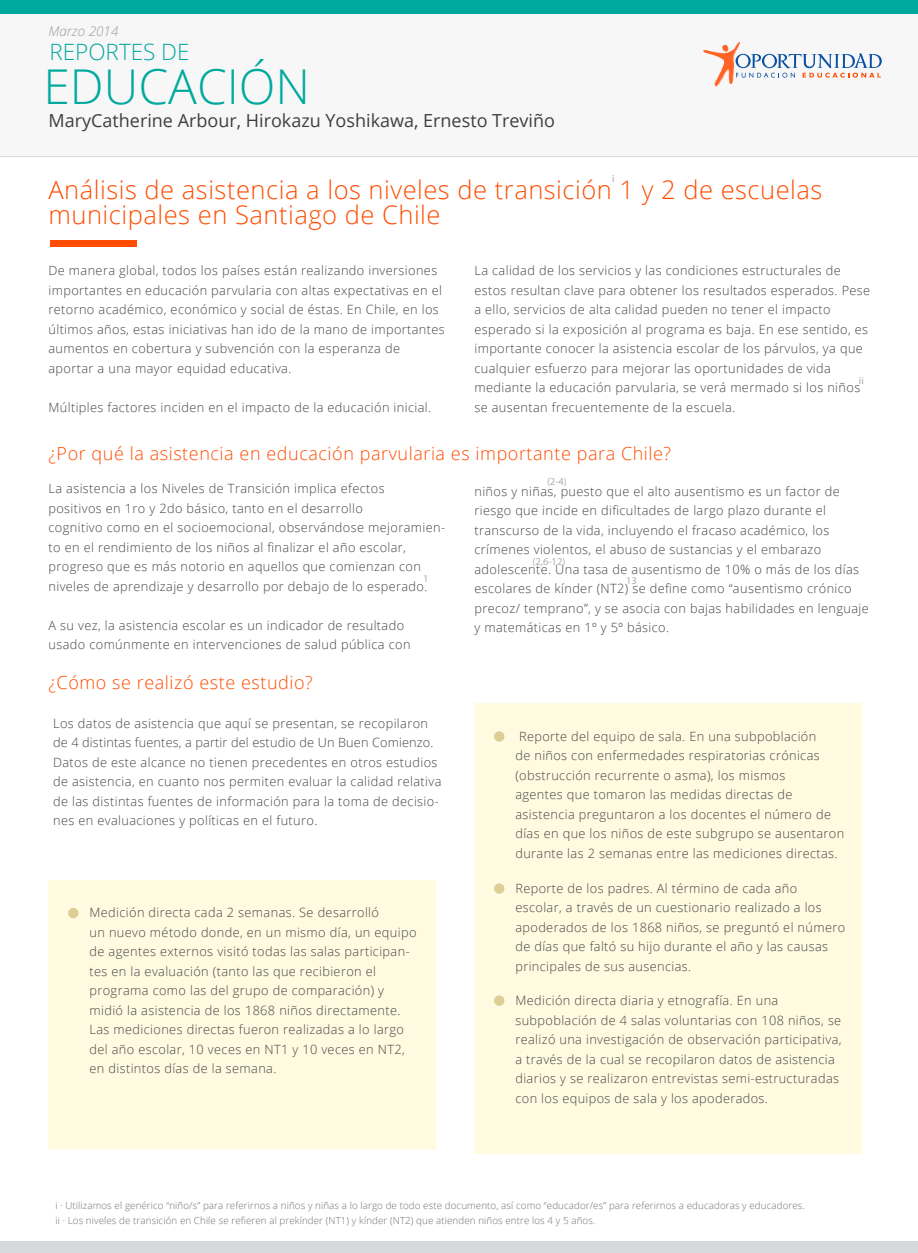
<style>
.page{position:relative;width:918px;height:1253px;background:#fff}
.page>*{position:absolute;margin:0;border:0;box-sizing:border-box;transform-origin:0 0}
.t1{font:300 48px "Open Sans";color:#00a99e}
.t2{font:300 25.5px/25.5px "Open Sans";letter-spacing:.02em;color:#ff4c00}
.t3{font:300 22.5px "Open Sans";color:#00a99e}
.t4{font:300 18px "Open Sans";letter-spacing:.03em;color:#ff4c00}
.t5{font:18px "Open Sans";color:#3f3f3f}
.t6{font:italic 300 13.5px "Open Sans";color:#9b9b9b}
.t7{font:300 12.75px/19.5px "Open Sans";letter-spacing:.03em;color:#444}
.t8{font:10.5px "Myriad Pro";color:#aeadb3}
.t9{font:300 9.75px/15px "Open Sans";letter-spacing:.01em;color:#727176}
</style>
<div class="page">
<div style="left:49px;top:880px;width:387px;height:269px;background:#fffae0"></div>
<div style="left:0;top:14px;width:918px;height:142px;background:#f7f7f8"></div>
<svg style="left:703px;top:42px;width:179px;height:45px"></svg>
<div style="left:0;top:0;width:918px;height:14px;background:#00a99e"></div>
<div style="left:50px;top:240px;width:87px;height:6px;background:#ff4c00"></div>
<hr style="left:0;top:156px;width:918px;height:1px;background:#d8d9dd">
<div style="left:0;top:1242px;width:918px;height:10px;background:#d8d9dd"></div>
<div style="left:68px;top:908px;width:10px;height:10px;background:#ddcf94;border-radius:50%"></div>
<div style="left:474px;top:703px;width:388px;height:451px;background:#fffae0"></div>
<div style="left:494px;top:731px;width:10px;height:10px;background:#ddcf94;border-radius:50%"></div>
<div style="left:494px;top:883px;width:10px;height:10px;background:#ddcf94;border-radius:50%"></div>
<div style="left:494px;top:995px;width:10px;height:10px;background:#ddcf94;border-radius:50%"></div>
<p class="t6" style="left:49px;top:22px;width:71px">Marzo 2014</p>
<h1 class="t1" style="left:44px;top:54px;width:268px">EDUCACIÓN</h1>
<h3 class="t3" style="left:50px;top:37px;width:142px">REPORTES DE</h3>
<h3 class="t5" style="left:49px;top:108px;width:508px">MaryCatherine Arbour, Hirokazu Yoshikawa, Ernesto Treviño</h3>
<p class="t8" style="left:612px;top:172px;width:4px">i</p>
<h2 class="t2" style="left:49px;top:176px;width:776px">Análisis de asistencia a los niveles de transición 1 y 2 de escuelas municipales en Santiago de Chile</h2>
<p class="t7" style="left:49px;top:260px;width:398px">De manera global, todos los países están realizando inversiones importantes en educación parvularia con altas expectativas en el retorno académico, económico y social de éstas. En Chile, en los últimos años, estas iniciativas han ido de la mano de importantes aumentos en cobertura y subvención con la esperanza de aportar a una mayor equidad educativa.</p>
<p class="t7" style="left:49px;top:397px;width:384px">Múltiples factores inciden en el impacto de la educación inicial.</p>
<p class="t7" style="left:474px;top:260px;width:397px">La calidad de los servicios y las condiciones estructurales de estos resultan clave para obtener los resultados esperados. Pese a ello, servicios de alta calidad pueden no tener el impacto esperado si la exposición al programa es baja. En ese sentido, es importante conocer la asistencia escolar de los párvulos, ya que cualquier esfuerzo para mejorar las oportunidades de vida mediante la educación parvularia, se verá mermado si los niños se ausentan frecuentemente de la escuela.</p>
<p class="t8" style="left:859px;top:374px;width:6px">ii</p>
<h3 class="t4" style="left:49px;top:441px;width:624px">¿Por qué la asistencia en educación parvularia es importante para Chile?</h3>
<p class="t7" style="left:49px;top:478px;width:398px">La asistencia a los Niveles de Transición implica efectos<br>positivos en 1ro y 2do básico, tanto en el desarrollo<br>cognitivo como en el socioemocional, observándose mejoramien&shy;to en el rendimiento de los niños al finalizar el año escolar, progreso que es más notorio en aquellos que comienzan con niveles de aprendizaje y desarrollo por debajo de lo esperado.</p>
<p class="t7" style="left:49px;top:615px;width:364px">A su vez, la asistencia escolar es un indicador de resultado usado comúnmente en intervenciones de salud pública con</p>
<p class="t8" style="left:423px;top:572px;width:7px">1</p>
<h3 class="t4" style="left:49px;top:670px;width:266px">¿Cómo se realizó este estudio?</h3>
<p class="t7" style="left:53px;top:713px;width:390px">Los datos de asistencia que aquí se presentan, se recopilaron de 4 distintas fuentes, a partir del estudio de Un Buen Comienzo.<br>Datos de este alcance no tienen precedentes en otros estudios de asistencia, en cuanto nos permiten evaluar la calidad relativa de las distintas fuentes de información para la toma de decisio&shy;nes en evaluaciones y políticas en el futuro.</p>
<p class="t7" style="left:89px;top:902px;width:329px">Medición directa cada 2 semanas. Se desarrolló<br>un nuevo método donde, en un mismo día, un equipo de agentes externos visitó todas las salas participan&shy;tes en la evaluación (tanto las que recibieron el programa como las del grupo de comparación) y midió la asistencia de los 1868 niños directamente.<br>Las mediciones directas fueron realizadas a lo largo del año escolar, 10 veces en NT1 y 10 veces en NT2, en distintos días de la semana.</p>
<p class="t8" style="left:547px;top:474px;width:21px">(2-4)</p>
<p class="t7" style="left:474px;top:481px;width:396px">niños y niñas, puesto que el alto ausentismo es un factor de riesgo que incide en dificultades de largo plazo durante el transcurso de la vida, incluyendo el fracaso académico, los crímenes violentos, el abuso de sustancias y el embarazo adolescente. Una tasa de ausentismo de 10% o más de los días escolares de kínder (NT2) se define como “ausentismo crónico precoz/ temprano”, y se asocia con bajas habilidades en lenguaje y matemáticas en 1º y 5º básico.</p>
<p class="t8" style="left:533px;top:554px;width:34px">(2,6-12)</p>
<p class="t8" style="left:626px;top:574px;width:12px">13</p>
<p class="t7" style="left:515px;top:726px;width:330px">Reporte del equipo de sala. En una subpoblación<br>de niños con enfermedades respiratorias crónicas (obstrucción recurrente o asma), los mismos<br>agentes que tomaron las medidas directas de asistencia preguntaron a los docentes el número de días en que los niños de este subgrupo se ausentaron durante las 2 semanas entre las mediciones directas.</p>
<p class="t7" style="left:515px;top:877px;width:331px">Reporte de los padres. Al término de cada año escolar, a través de un cuestionario realizado a los apoderados de los 1868 niños, se preguntó el número de días que faltó su hijo durante el año y las causas principales de sus ausencias.</p>
<p class="t7" style="left:515px;top:990px;width:328px">Medición directa diaria y etnografía. En una subpoblación de 4 salas voluntarias con 108 niños, se realizó una investigación de observación participativa, a través de la cual se recopilaron datos de asistencia diarios y se realizaron entrevistas semi-estructuradas con los equipos de sala y los apoderados.</p>
<p class="t9" style="left:55px;top:1197px;width:751px">i · Utilizamos el genérico “niño/s” para referirnos a niños y niñas a lo largo de todo este documento, así como “educador/es” para referirnos a educadoras y educadores. ii · Los niveles de transición en Chile se refieren al prekínder (NT1) y kínder (NT2) que atienden niños entre los 4 y 5 años.</p>
</div>
